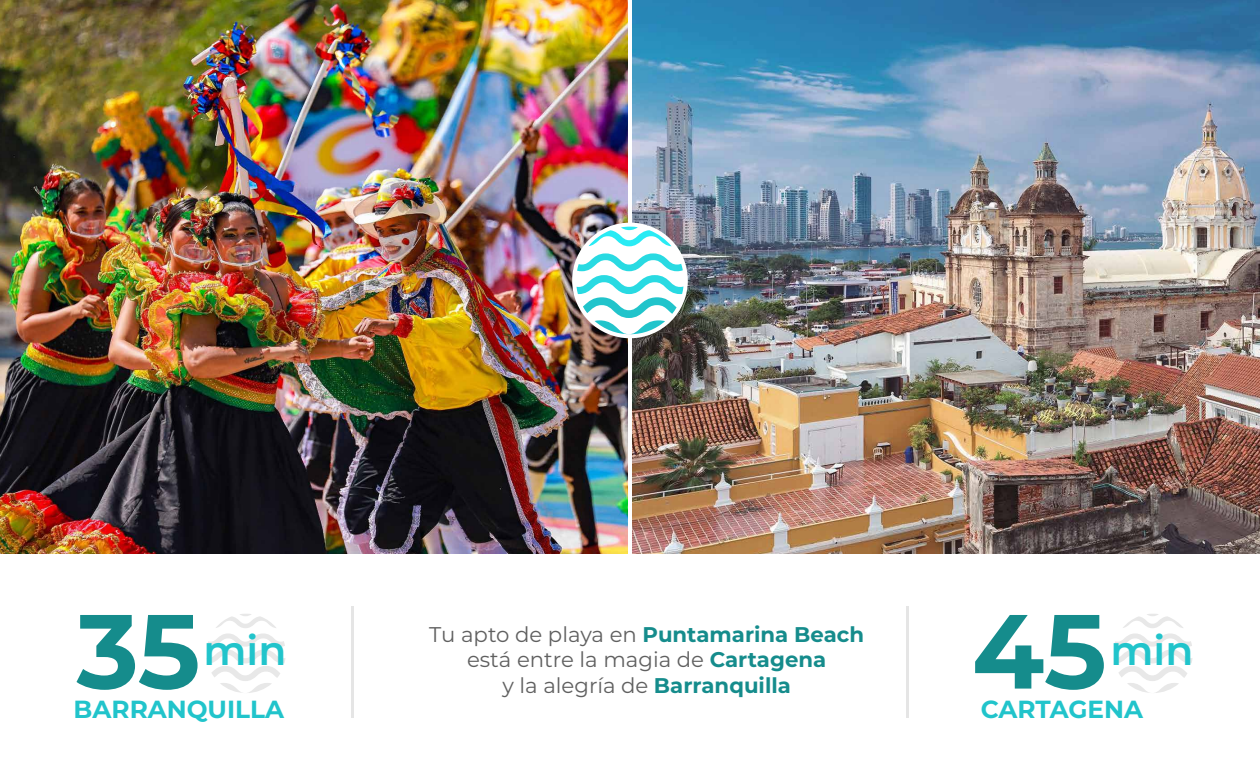
<style>
.page{position:relative;width:1260px;height:765px;background:#fff}
.page>*{position:absolute;margin:0;border:0;box-sizing:border-box;transform-origin:0 0}
.t1{font:700 105.12px "Montserrat";color:#158c8c}
.t2{font:600 40.88px "Montserrat";color:#21c4cb}
.t3{font:700 24.75px "Montserrat";color:#21c4cb}
.t4{font:21.25px/25.5px "Montserrat";color:#606060;text-align:center}
.s1{font-weight:700;color:#158c8c}
</style>
<div class="page">
<img style="left:0;top:0;width:628px;height:553px">
<img style="left:632px;top:0;width:628px;height:553px">
<hr style="left:351px;top:606px;width:3px;height:112px;background:#e5e5e5">
<hr style="left:906px;top:606px;width:3px;height:112px;background:#e5e5e5">
<div style="left:572px;top:223px;width:116px;height:115px;background:#fff;border-radius:50%"></div>
<svg style="left:577px;top:253px;width:106px;height:81px"></svg>
<svg style="left:588px;top:227px;width:84px;height:19px"></svg>
<svg style="left:207px;top:614px;width:78px;height:79px"></svg>
<svg style="left:1114px;top:614px;width:79px;height:79px"></svg>
<h1 class="t1" style="left:77px;top:575px;width:125px">35</h1>
<h2 class="t2" style="left:203px;top:621px;width:84px">min</h2>
<p class="t3" style="left:74px;top:691px;width:212px">BARRANQUILLA</p>
<p class="t4" style="left:429px;top:621px;width:436px">Tu apto de playa en <span class="s1">Puntamarina Beach </span>está entre la magia de <span class="s1">Cartagena<br></span>y la alegría de <span class="s1">Barranquilla</span></p>
<h1 class="t1" style="left:972px;top:575px;width:136px">45</h1>
<h2 class="t2" style="left:1111px;top:621px;width:84px">min</h2>
<p class="t3" style="left:981px;top:691px;width:164px">CARTAGENA</p>
</div>
